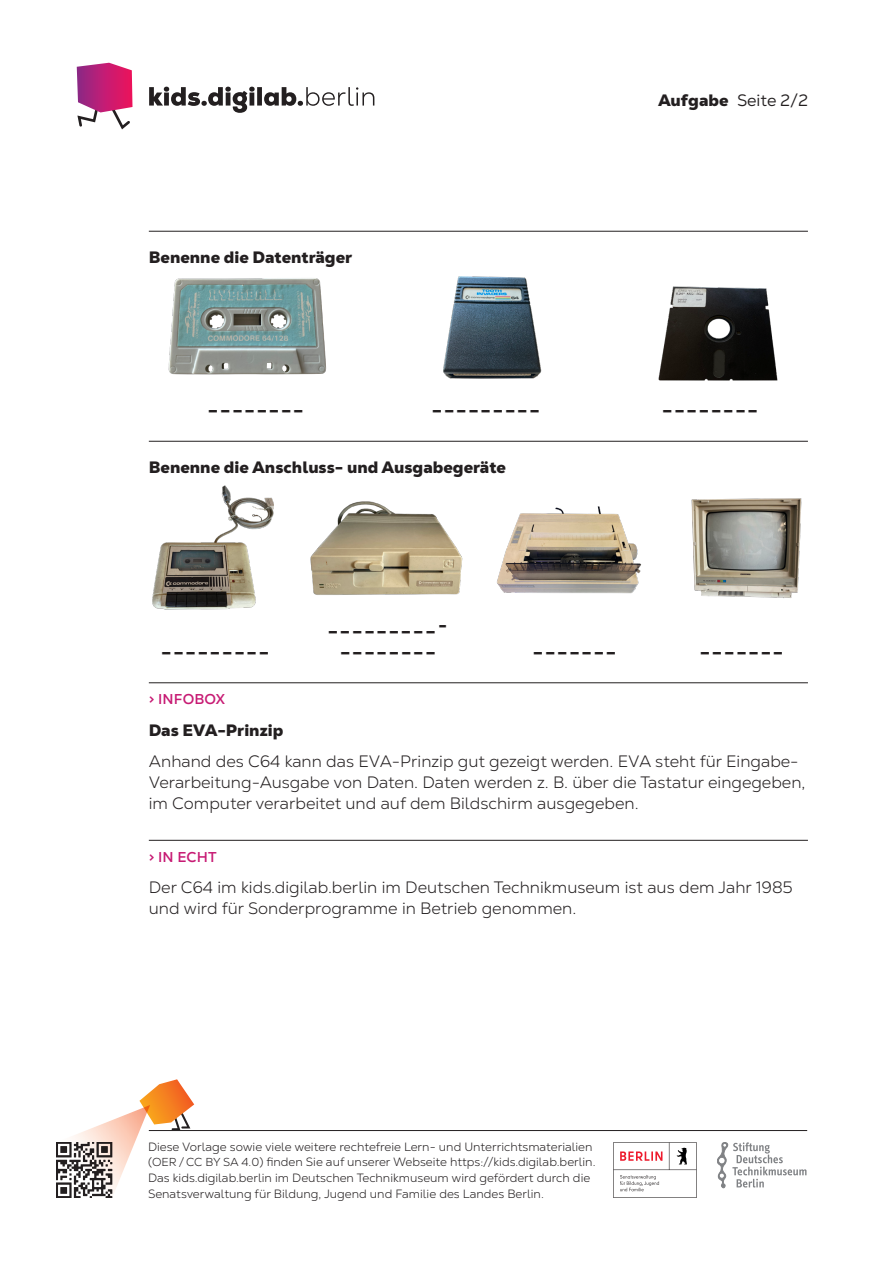
<style>
.page{position:relative;width:893px;height:1263px;background:#fff}
.page>*{position:absolute;margin:0;border:0;box-sizing:border-box;transform-origin:0 0}
.fliess_normal{font:300 16.5px/21px "Nexa Text";color:#231f20}
.fliess_normal-2{font:900 16.5px/21px "Nexa Text";color:#231f20;text-align:center}
.head_S_abstand{font:900 16.5px "Nexa Text";color:#231f20}
.t1{font:16.5px "Nexa Text";color:#231f20}
.head_S_nach_pink{font:900 16.5px "Nexa Text";color:#231f20}
.head_pink{font:700 14.25px "Nexa Text";letter-spacing:.01em;color:#c71b74}
.t2{font:300 12px/15.8px "Nexa Text";color:#231f20}
.s1{font-weight:900}
.s2{font-size:11.55px}
</style>
<div class="page">
<svg style="left:56px;top:1079px;width:138px;height:119px"></svg>
<svg style="left:717px;top:1142px;width:89px;height:46px"></svg>
<svg style="left:613px;top:1142px;width:84px;height:56px"></svg>
<hr style="left:149px;top:1130px;width:658px;height:1px;background:#231f20">
<svg style="left:149px;top:87px;width:225px;height:26px"></svg>
<svg style="left:77px;top:63px;width:55px;height:66px"></svg>
<hr style="left:149px;top:231px;width:659px;height:1px;background:#231f20">
<hr style="left:149px;top:441px;width:659px;height:1px;background:#231f20">
<hr style="left:149px;top:840px;width:659px;height:1px;background:#231f20">
<hr style="left:149px;top:682px;width:659px;height:1px;background:#231f20">
<img style="left:658px;top:286px;width:120px;height:95px">
<img style="left:168px;top:278px;width:159px;height:97px">
<img style="left:443px;top:276px;width:99px;height:103px">
<img style="left:152px;top:485px;width:121px;height:125px">
<img style="left:310px;top:501px;width:153px;height:94px">
<img style="left:497px;top:506px;width:145px;height:88px">
<img style="left:691px;top:498px;width:111px;height:100px">
<p class="head_S_abstand" style="left:149px;top:247px;width:205px">Benenne die Datenträger</p>
<p class="t1" style="left:658px;top:90px;width:151px"><span class="s1">Aufgabe</span> Seite 2/2</p>
<p class="fliess_normal-2" style="left:209px;top:394px;width:95px">_ _ _ _ _ _ _ _</p>
<p class="fliess_normal-2" style="left:433px;top:394px;width:107px">_ _ _ _ _ _ _ _ _</p>
<p class="fliess_normal-2" style="left:663px;top:394px;width:95px">_ _ _ _ _ _ _ _</p>
<p class="head_S_abstand" style="left:149px;top:457px;width:359px">Benenne die Anschluss- und Ausgabegeräte</p>
<p class="fliess_normal-2" style="left:162px;top:635px;width:107px">_ _ _ _ _ _ _ _ _</p>
<p class="fliess_normal-2" style="left:329px;top:614px;width:120px">_ _ _ _ _ _ _ _ _ - _ _ _ _ _ _ _ _</p>
<p class="fliess_normal-2" style="left:534px;top:635px;width:83px">_ _ _ _ _ _ _</p>
<p class="fliess_normal-2" style="left:701px;top:635px;width:83px">_ _ _ _ _ _ _</p>
<p class="head_pink" style="left:149px;top:690px;width:78px">&gt; INFOBOX</p>
<p class="head_S_nach_pink" style="left:149px;top:719px;width:136px">Das EVA-Prinzip</p>
<p class="fliess_normal" style="left:149px;top:751px;width:658px">Anhand des C64 kann das EVA-Prinzip gut gezeigt werden. EVA steht für Eingabe-<br>Verarbeitung-Ausgabe von Daten. Daten werden z. B. über die Tastatur eingegeben, im Computer verarbeitet und auf dem Bildschirm ausgegeben.</p>
<p class="head_pink" style="left:149px;top:848px;width:69px">&gt; IN ECHT</p>
<p class="fliess_normal" style="left:149px;top:877px;width:645px">Der C64 im kids.digilab.berlin im Deutschen Technikmuseum ist aus dem Jahr 1985 und wird für Sonderprogramme in Betrieb genommen.</p>
<p class="t2" style="left:148px;top:1138px;width:449px">Diese Vorlage sowie viele weitere rechtefreie Lern- und Unterrichtsmaterialien (<span class="s2">OER / CC BY SA 4.0</span>) finden Sie auf unserer Webseite https://kids.digilab.berlin.<br>Das kids.digilab.berlin im Deutschen Technikmuseum wird gefördert durch die Senatsverwaltung für Bildung, Jugend und Familie des Landes Berlin.</p>
</div>
